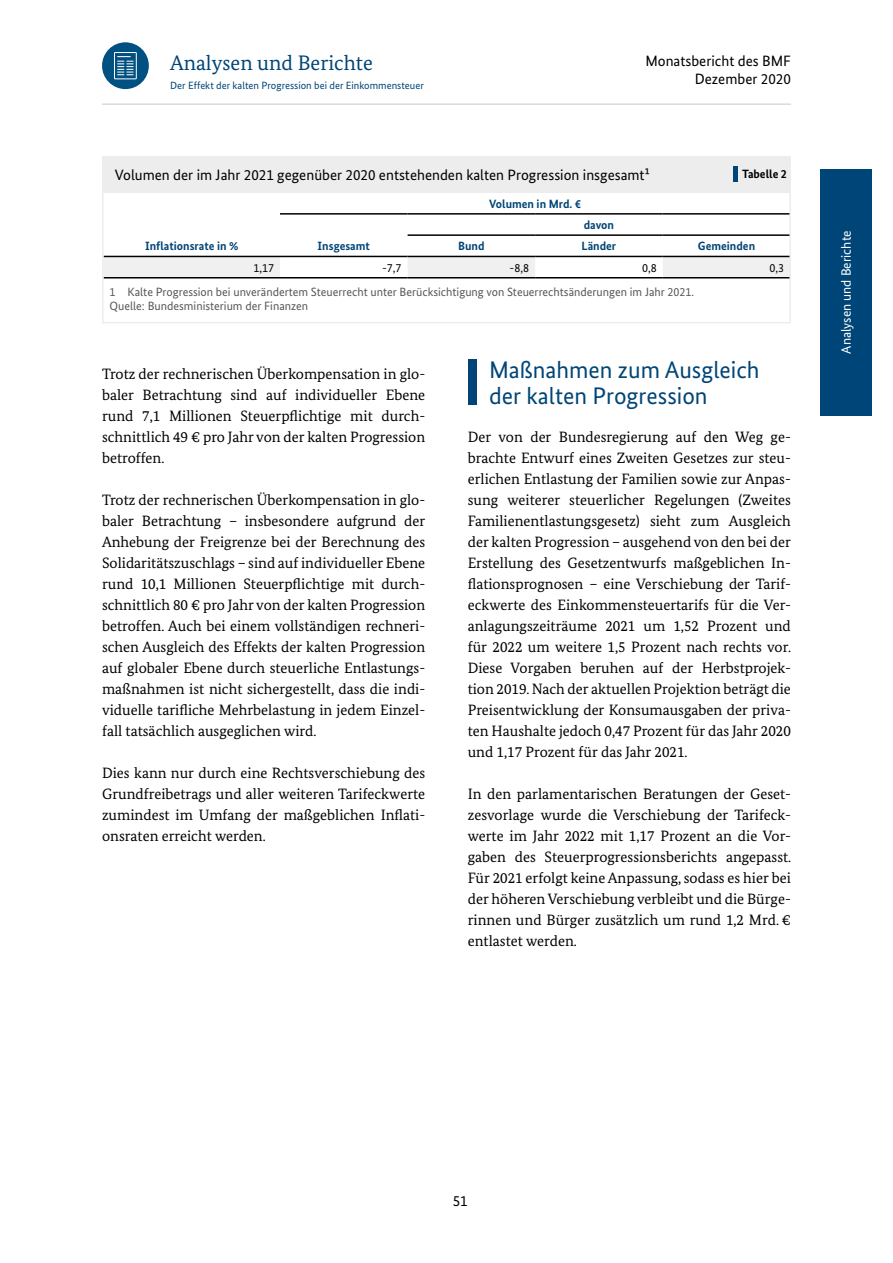
<style>
.page{position:relative;width:893px;height:1263px;background:#fff}
.page>*{position:absolute;margin:0;border:0;box-sizing:border-box;transform-origin:0 0}
.Überschrift_zweite_E{font:24px/26.2px "Bundes Sans";color:#004577}
.t1{font:21px "Bundes Serif";color:#004577}
.Zweispaltiger_Fließt{font:15px/21px "Bundes Serif";color:#000;text-align:justify}
.Diagrammüberschrift{font:15px/18px "Bundes Sans";color:#000;text-align:right}
.t2{font:13.5px "Bundes Sans";color:#fff}
.Fußnote_Tabelle{font:12px "Bundes Sans";color:#575756}
.Tabellenkopf_bold__m{font:700 12px "Bundes Sans";color:#004577}
.Tabellentext_rechtsb{font:12px "Bundes Sans";color:#000}
.t3{font:700 12px "Bundes Sans";color:#000}
.t4{font:10.5px "Bundes Sans";color:#004577}
</style>
<div class="page">
<div style="left:102px;top:42px;width:47px;height:47px;background:#005081;border-radius:50%"></div>
<svg style="left:114px;top:52px;width:23px;height:27px"></svg>
<hr style="left:102px;top:103px;width:689px;height:2px;background:#dadada">
<div style="left:821px;top:169px;width:51px;height:246px;background:#004577"></div>
<div style="left:102px;top:156px;width:689px;height:36px;background:#ededed"></div>
<svg style="left:105px;top:257px;width:683px;height:20px"></svg>
<hr style="left:280px;top:213px;width:128px;height:2px;background:#000">
<hr style="left:408px;top:213px;width:127px;height:2px;background:#000">
<hr style="left:535px;top:213px;width:128px;height:2px;background:#000">
<hr style="left:663px;top:213px;width:127px;height:2px;background:#000">
<hr style="left:408px;top:234px;width:127px;height:2px;background:#000">
<hr style="left:535px;top:234px;width:128px;height:2px;background:#000">
<hr style="left:663px;top:234px;width:127px;height:2px;background:#000">
<hr style="left:104px;top:256px;width:176px;height:1px;background:#000">
<hr style="left:280px;top:256px;width:128px;height:1px;background:#000">
<hr style="left:408px;top:256px;width:127px;height:1px;background:#000">
<hr style="left:535px;top:256px;width:128px;height:1px;background:#000">
<hr style="left:663px;top:256px;width:127px;height:1px;background:#000">
<hr style="left:104px;top:277px;width:176px;height:1px;background:#000">
<hr style="left:280px;top:277px;width:128px;height:1px;background:#000">
<hr style="left:408px;top:277px;width:127px;height:1px;background:#000">
<hr style="left:535px;top:277px;width:128px;height:1px;background:#000">
<hr style="left:663px;top:277px;width:127px;height:1px;background:#000">
<div style="left:102px;top:191px;width:689px;height:132px;border:2px solid #ededed"></div>
<div style="left:468px;top:359px;width:8px;height:46px;background:#004577"></div>
<div style="left:733px;top:166px;width:5px;height:15px;background:#004577"></div>
<h2 class="t1" style="left:170px;top:50px;width:204px">Analysen und Berichte</h2>
<p class="Diagrammüberschrift" style="left:645px;top:51px;width:147px">Monatsbericht des BMF<br>Dezember 2020</p>
<p class="t4" style="left:170px;top:79px;width:255px">Der Effekt der kalten Progression bei der Einkommensteuer</p>
<p class="Diagrammüberschrift" style="left:115px;top:166px;width:536px">Volumen der im Jahr 2021 gegenüber 2020 entstehenden kalten Progression insgesamt¹</p>
<p class="Tabellenkopf_bold__m" style="left:489px;top:196px;width:93px">Volumen in Mrd. €</p>
<p class="Tabellenkopf_bold__m" style="left:584px;top:218px;width:32px">davon</p>
<p class="t3" style="left:742px;top:167px;width:46px">Tabelle 2</p>
<p class="Tabellenkopf_bold__m" style="left:145px;top:239px;width:95px">Inflationsrate in %</p>
<p class="Tabellenkopf_bold__m" style="left:318px;top:239px;width:54px">Insgesamt</p>
<p class="Tabellenkopf_bold__m" style="left:458px;top:239px;width:28px">Bund</p>
<p class="Tabellenkopf_bold__m" style="left:582px;top:239px;width:36px">Länder</p>
<p class="Tabellenkopf_bold__m" style="left:698px;top:239px;width:59px">Gemeinden</p>
<p class="Tabellentext_rechtsb" style="left:253px;top:260px;width:22px">1,17</p>
<p class="Tabellentext_rechtsb" style="left:382px;top:260px;width:21px">-7,7</p>
<p class="Tabellentext_rechtsb" style="left:510px;top:260px;width:21px">-8,8</p>
<p class="Tabellentext_rechtsb" style="left:642px;top:260px;width:16px">0,8</p>
<p class="Tabellentext_rechtsb" style="left:770px;top:260px;width:16px">0,3</p>
<p class="Fußnote_Tabelle" style="left:110px;top:284px;width:586px">1 Kalte Progression bei unverändertem Steuerrecht unter Berücksichtigung von Steuerrechtsänderungen im Jahr 2021.</p>
<p class="Fußnote_Tabelle" style="left:110px;top:298px;width:200px">Quelle: Bundesministerium der Finanzen</p>
<p class="Zweispaltiger_Fließt" style="left:102px;top:363px;width:325px">Trotz der rechnerischen Überkompensation in glo&shy;baler Betrachtung sind auf individueller Ebene rund 7,1 Millionen Steuerpflichtige mit durch&shy;schnittlich 49 € pro Jahr von der kalten Progression betroffen.</p>
<p class="Zweispaltiger_Fließt" style="left:102px;top:489px;width:325px">Trotz der rechnerischen Überkompensation in glo&shy;baler Betrachtung – insbesondere aufgrund der Anhebung der Freigrenze bei der Berechnung des Solidaritätszuschlags – sind auf individueller Ebene rund 10,1 Millionen Steuerpflichtige mit durch&shy;schnittlich 80 € pro Jahr von der kalten Progression betroffen. Auch bei einem vollständigen rechneri&shy;schen Ausgleich des Effekts der kalten Progression auf globaler Ebene durch steuerliche Entlastungs&shy;maßnahmen ist nicht sichergestellt, dass die indi&shy;viduelle tarifliche Mehrbelastung in jedem Einzel&shy;fall tatsächlich ausgeglichen wird.</p>
<p class="Zweispaltiger_Fließt" style="left:102px;top:762px;width:325px">Dies kann nur durch eine Rechtsverschiebung des Grundfreibetrags und aller weiteren Tarifeckwerte zumindest im Umfang der maßgeblichen Inflati&shy;onsraten erreicht werden.</p>
<h3 class="Überschrift_zweite_E" style="left:489px;top:356px;width:272px">Maßnahmen zum Ausgleich der kalten Progression</h3>
<p class="Zweispaltiger_Fließt" style="left:468px;top:426px;width:325px;text-align:left">Der von der Bundesregierung auf den Weg ge&shy;brachte Entwurf eines Zweiten Gesetzes zur steu&shy;erlichen Entlastung der Familien sowie zur Anpas&shy;sung weiterer steuerlicher Regelungen (Zweites Familienentlastungsgesetz) sieht zum Ausgleich der kalten Progression – ausgehend von den bei der Erstellung des Gesetzentwurfs maßgeblichen In&shy;flationsprognosen – eine Verschiebung der Tarif&shy;eckwerte des Einkommensteuertarifs für die Ver&shy;anlagungszeiträume 2021 um 1,52 Prozent und für 2022 um weitere 1,5 Prozent nach rechts vor.<br>Diese Vorgaben beruhen auf der Herbstprojek&shy;tion 2019. Nach der aktuellen Projektion beträgt die Preisentwicklung der Konsumausgaben der priva&shy;ten Haushalte jedoch 0,47 Prozent für das Jahr 2020 und 1,17 Prozent für das Jahr 2021.</p>
<p class="Zweispaltiger_Fließt" style="left:468px;top:783px;width:325px">In den parlamentarischen Beratungen der Geset&shy;zesvorlage wurde die Verschiebung der Tarifeck&shy;werte im Jahr 2022 mit 1,17 Prozent an die Vor&shy;gaben des Steuerprogressionsberichts angepasst.<br>Für 2021 erfolgt keine Anpassung, sodass es hier bei der höheren Verschiebung verbleibt und die Bürge&shy;rinnen und Bürger zusätzlich um rund 1,2 Mrd. € entlastet werden.</p>
<p class="t2" style="left:838px;top:354px;width:124px;rotate:-90deg">Analysen und Berichte</p>
<p class="Diagrammüberschrift" style="left:453px;top:1192px;width:16px">51</p>
</div>
